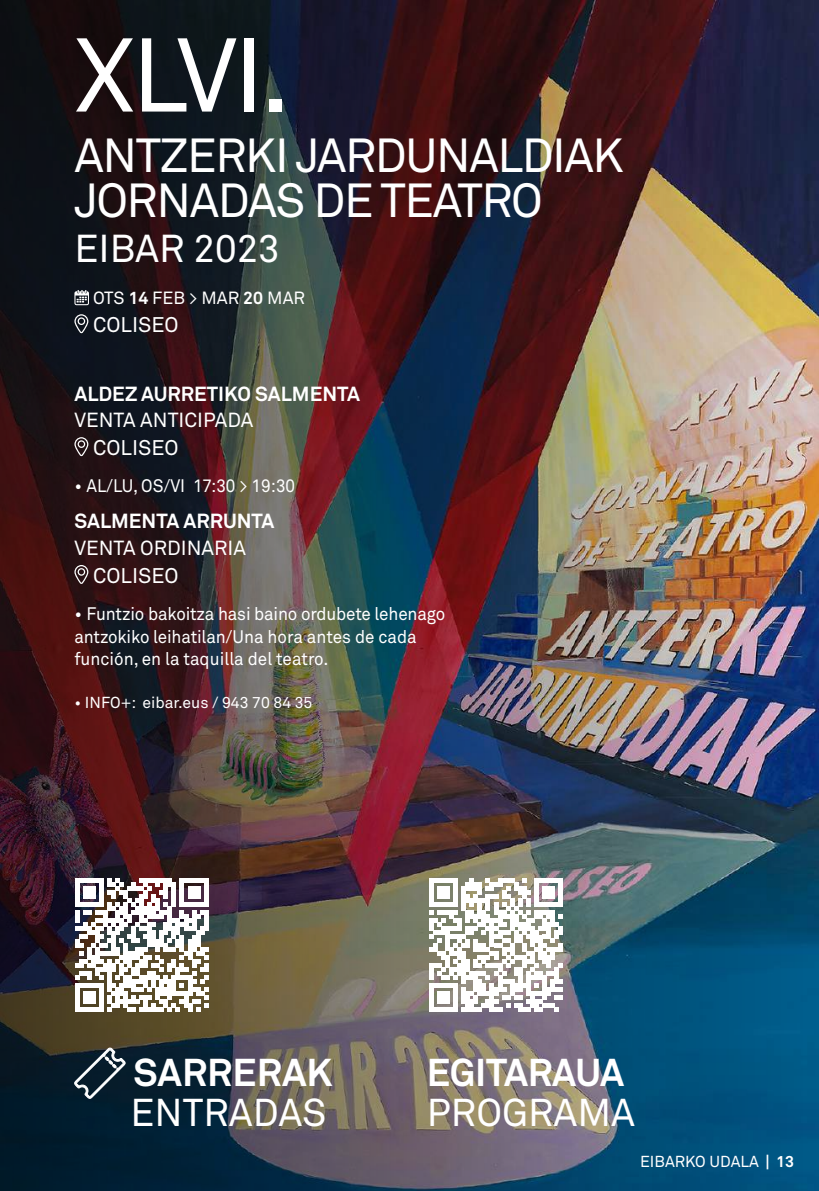
<style>
.page{position:relative;width:819px;height:1191px;background:#fff}
.page>*{position:absolute;margin:0;border:0;box-sizing:border-box;transform-origin:0 0}
.t1{font:103.25px "Akkurat Pro";color:#fff}
.t2{font:47.25px/45.1px "Akkurat Pro";letter-spacing:-.03em;color:#fff}
.t3{font:38.5px "Akkurat Pro";color:#fff}
.t4{font:700 38.32px "Akkurat Pro";letter-spacing:-.01em;color:#fff}
.t5{font:38.32px "Akkurat Pro";color:#fff}
.t6{font:21px "Akkurat Pro";color:#fff}
.t7{font:700 20.12px "Akkurat Pro";color:#fff}
.t8{font:20.12px "Akkurat Pro";color:#fff}
.t9{font:18.03px/22.4px "Akkurat Pro";letter-spacing:-.01em;color:#fff}
.t10{font:17.5px "Akkurat Pro";color:#fff}
.t11{font:15.75px "Akkurat Pro";color:#fff}
.s1{font-weight:700}
</style>
<div class="page">
<img style="left:0;top:0;width:819px;height:1191px">
<svg style="left:74px;top:1047px;width:52px;height:52px;background:#33434e"></svg>
<svg style="left:74px;top:437px;width:14px;height:19px"></svg>
<svg style="left:74px;top:565px;width:14px;height:19px"></svg>
<svg style="left:74px;top:290px;width:15px;height:15px"></svg>
<svg style="left:74px;top:314px;width:14px;height:19px"></svg>
<svg style="left:429px;top:878px;width:133px;height:133px"></svg>
<svg style="left:75px;top:878px;width:133px;height:133px"></svg>
<h1 class="t1" style="left:74px;top:16px;width:218px">XLVI.</h1>
<h2 class="t2" style="left:74px;top:134px;width:551px">ANTZERKI JARDUNALDIAK<br>JORNADAS DE TEATRO</h2>
<h3 class="t3" style="left:74px;top:226px;width:207px">EIBAR 2023</h3>
<p class="t10" style="left:93px;top:288px;width:214px">OTS <span class="s1">14</span> FEB &gt; MAR <span class="s1">20</span> MAR</p>
<p class="t6" style="left:93px;top:312px;width:87px">COLISEO</p>
<p class="t7" style="left:74px;top:381px;width:287px">ALDEZ AURRETIKO SALMENTA</p>
<p class="t8" style="left:74px;top:408px;width:180px">VENTA ANTICIPADA</p>
<p class="t6" style="left:93px;top:435px;width:87px">COLISEO</p>
<p class="t9" style="left:74px;top:475px;width:222px">• AL/LU, OS/VI 17:30 &gt; 19:30</p>
<p class="t7" style="left:74px;top:509px;width:201px">SALMENTA ARRUNTA</p>
<p class="t8" style="left:74px;top:536px;width:173px">VENTA ORDINARIA</p>
<p class="t6" style="left:93px;top:563px;width:87px">COLISEO</p>
<p class="t9" style="left:74px;top:603px;width:372px">• Funtzio bakoitza hasi baino ordubete lehenago antzokiko leihatilan/Una hora antes de cada función, en la taquilla del teatro.</p>
<p class="t11" style="left:74px;top:693px;width:239px">• INFO+: eibar.eus / 943 70 84 35</p>
<h3 class="t4" style="left:133px;top:1049px;width:201px">SARRERAK</h3>
<h3 class="t5" style="left:131px;top:1090px;width:197px">ENTRADAS</h3>
<h3 class="t4" style="left:427px;top:1049px;width:199px">EGITARAUA</h3>
<h3 class="t5" style="left:427px;top:1090px;width:210px">PROGRAMA</h3>
<p class="t11" style="left:640px;top:1152px;width:155px">EIBARKO UDALA <span class="s1">| 13</span></p>
</div>
